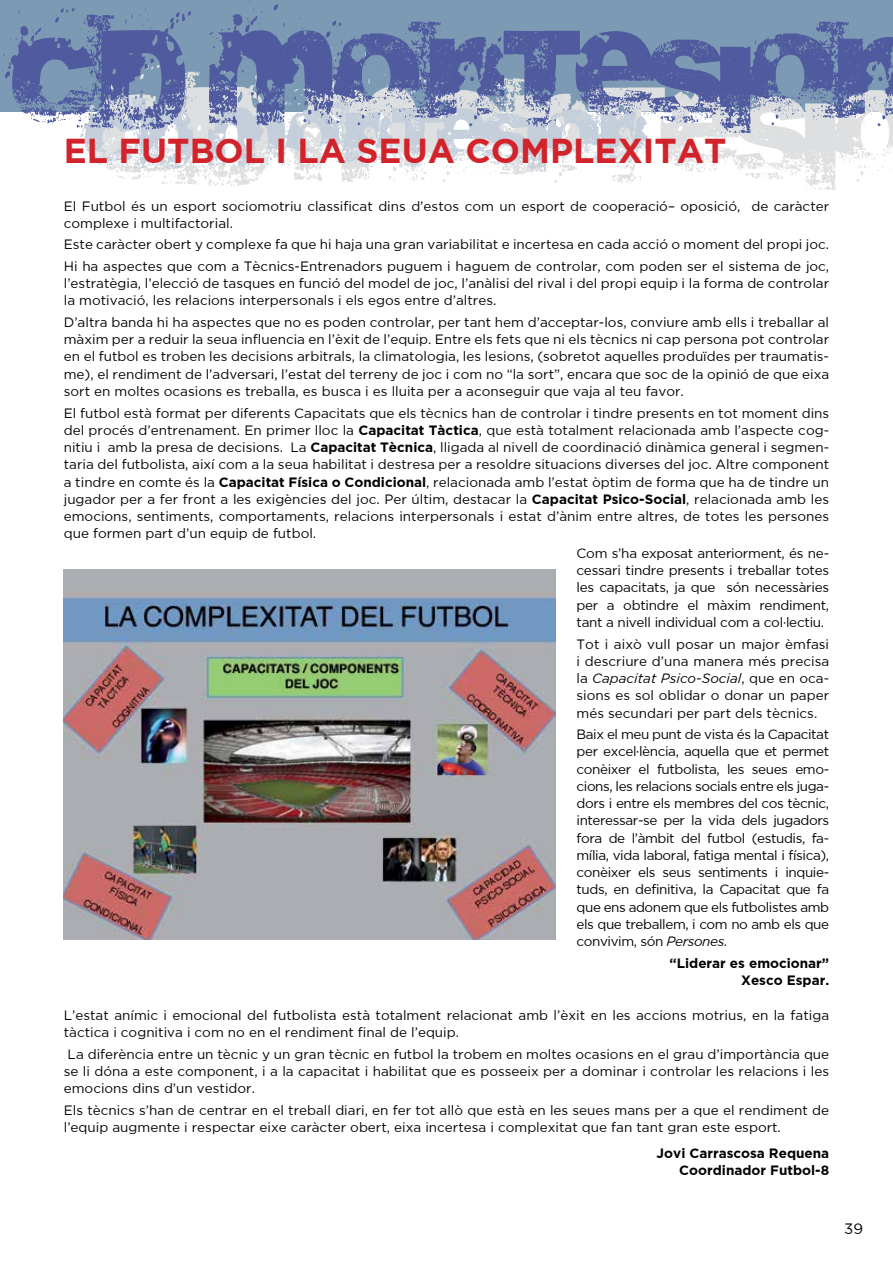
<style>
.page{position:relative;width:893px;height:1263px;background:#fff}
.page>*{position:absolute;margin:0;border:0;box-sizing:border-box;transform-origin:0 0}
.t1{font:700 34.5px "Gotham";color:#d2232a}
.t2{font:15px "Gotham";color:#000}
.t3{font:13.5px/17.2px "Gotham";color:#000;text-align:justify}
.t4{font:700 13.5px/17.2px "Gotham";color:#000;text-align:right}
.s1{font-weight:700}
.s2{font-style:italic}
</style>
<div class="page">
<svg style="left:116px;top:133px;width:777px;height:57px"></svg>
<svg style="left:80px;top:133px;width:573px;height:39px"></svg>
<svg style="left:0;top:0;width:893px;height:133px;background:#8091b6"></svg>
<img style="left:64px;top:570px;width:491px;height:370px">
<h1 class="t1" style="left:64px;top:131px;width:664px">EL FUTBOL I LA SEUA COMPLEXITAT</h1>
<p class="t3" style="left:64px;top:197px;width:767px">El Futbol és un esport sociomotriu classificat dins d’estos com un esport de cooperació– oposició, de caràcter complexe i multifactorial.</p>
<p class="t3" style="left:64px;top:234px;width:767px;line-height:21.5px">Este caràcter obert y complexe fa que hi haja una gran variabilitat e incertesa en cada acció o moment del propi joc.<br>Hi ha aspectes que com a Tècnics-Entrenadors puguem i haguem de controlar, com poden ser el sistema de joc,</p>
<p class="t3" style="left:64px;top:275px;width:767px">l’estratègia, l’elecció de tasques en funció del model de joc, l’anàlisi del rival i del propi equip i la forma de controlar la motivació, les relacions interpersonals i els egos entre d’altres.</p>
<p class="t3" style="left:64px;top:313px;width:767px">D’altra banda hi ha aspectes que no es poden controlar, per tant hem d’acceptar-los, conviure amb ells i treballar al màxim per a reduir la seua influencia en l’èxit de l’equip. Entre els fets que ni els tècnics ni cap persona pot controlar en el futbol es troben les decisions arbitrals, la climatologia, les lesions, (sobretot aquelles produïdes per traumatis&shy;me), el rendiment de l’adversari, l’estat del terreny de joc i com no “la sort”, encara que soc de la opinió de que eixa sort en moltes ocasions es treballa, es busca i es lluita per a aconseguir que vaja al teu favor.</p>
<p class="t3" style="left:64px;top:404px;width:767px">El futbol està format per diferents Capacitats que els tècnics han de controlar i tindre presents en tot moment dins del procés d’entrenament. En primer lloc la <span class="s1">Capacitat Tàctica</span>, que està totalment relacionada amb l’aspecte cog&shy;nitiu i amb la presa de decisions. La <span class="s1">Capacitat Tècnica</span>, lligada al nivell de coordinació dinàmica general i segmen&shy;taria del futbolista, així com a la seua habilitat i destresa per a resoldre situacions diverses del joc. Altre component a tindre en comte és la <span class="s1">Capacitat Física o Condicional</span>, relacionada amb l’estat òptim de forma que ha de tindre un jugador per a fer front a les exigències del joc. Per últim, destacar la <span class="s1">Capacitat Psico-Social</span>, relacionada amb les emocions, sentiments, comportaments, relacions interpersonals i estat d’ànim entre altres, de totes les persones que formen part d’un equip de futbol.</p>
<p class="t3" style="left:576px;top:544px;width:254px">Com s’ha exposat anteriorment, és ne&shy;cessari tindre presents i treballar totes les capacitats, ja que són necessàries per a obtindre el màxim rendiment, tant a nivell individual com a col·lectiu.</p>
<p class="t3" style="left:576px;top:635px;width:254px">Tot i això vull posar un major èmfasi i descriure d’una manera més precisa la <span class="s2">Capacitat Psico-Social</span>, que en oca&shy;sions es sol oblidar o donar un paper més secundari per part dels tècnics.</p>
<p class="t3" style="left:576px;top:725px;width:254px">Baix el meu punt de vista és la Capacitat per excel·lència, aquella que et permet conèixer el futbolista, les seues emo&shy;cions, les relacions socials entre els juga&shy;dors i entre els membres del cos tècnic, interessar-se per la vida dels jugadors fora de l’àmbit del futbol (estudis, fa&shy;mília, vida laboral, fatiga mental i física), conèixer els seus sentiments i inquie&shy;tuds, en definitiva, la Capacitat que fa que ens adonem que els futbolistes amb els que treballem, i com no amb els que convivim, són <span class="s2">Persones</span>.</p>
<p class="t4" style="left:669px;top:954px;width:161px">“Liderar es emocionar”<br>Xesco Espar.</p>
<p class="t3" style="left:64px;top:1006px;width:767px">L’estat anímic i emocional del futbolista està totalment relacionat amb l’èxit en les accions motrius, en la fatiga tàctica i cognitiva i com no en el rendiment final de l’equip.</p>
<p class="t3" style="left:64px;top:1045px;width:767px">La diferència entre un tècnic y un gran tècnic en futbol la trobem en moltes ocasions en el grau d’importància que se li dóna a este component, i a la capacitat i habilitat que es posseeix per a dominar i controlar les relacions i les emocions dins d’un vestidor.</p>
<p class="t3" style="left:64px;top:1101px;width:767px">Els tècnics s’han de centrar en el treball diari, en fer tot allò que està en les seues mans per a que el rendiment de l’equip augmente i respectar eixe caràcter obert, eixa incertesa i complexitat que fan tant gran este esport.</p>
<p class="t4" style="left:657px;top:1144px;width:174px">Jovi Carrascosa Requena<br>Coordinador Futbol-8</p>
<p class="t2" style="left:844px;top:1220px;width:20px">39</p>
</div>
